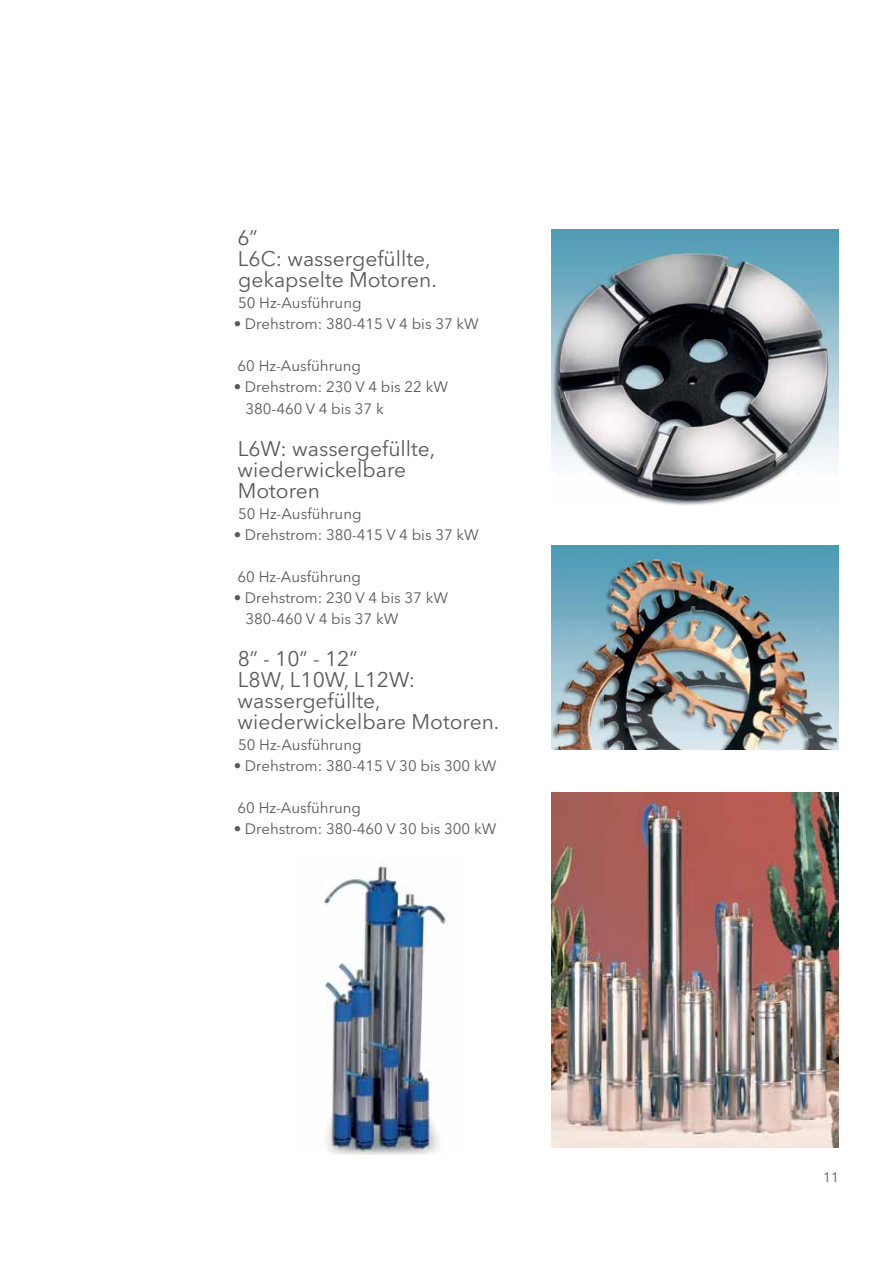
<style>
.page{position:relative;width:893px;height:1263px;background:#fff}
.page>*{position:absolute;margin:0;border:0;box-sizing:border-box;transform-origin:0 0}
.t1{font:21px/21px "Avenir Next LT Pro";color:#58595b}
.t2{font:15px/21px "Avenir Next LT Pro";color:#58595b}
.t3{font:13.5px "Avenir Next LT Pro";color:#58595b}
</style>
<div class="page">
<img style="left:324px;top:861px;width:123px;height:293px">
<img style="left:552px;top:792px;width:287px;height:355px">
<img style="left:552px;top:545px;width:287px;height:205px">
<img style="left:552px;top:230px;width:287px;height:276px">
<h1 class="t1" style="left:237px;top:228px;width:201px">6”<br>L6C: wassergefüllte, gekapselte Motoren.</h1>
<p class="t2" style="left:238px;top:293px;width:125px">50 Hz-Ausführung</p>
<p class="t2" style="left:234px;top:314px;width:247px">• Drehstrom: 380-415 V 4 bis 37 kW</p>
<p class="t2" style="left:238px;top:356px;width:125px">60 Hz-Ausführung</p>
<p class="t2" style="left:245px;top:377px;width:204px;text-indent:-12px">• Drehstrom: 230 V 4 bis 22 kW<br>380-460 V 4 bis 37 k</p>
<h1 class="t1" style="left:238px;top:438px;width:199px">L6W: wassergefüllte, wiederwickelbare<br>Motoren</h1>
<p class="t2" style="left:238px;top:503px;width:125px">50 Hz-Ausführung</p>
<p class="t2" style="left:234px;top:524px;width:247px">• Drehstrom: 380-415 V 4 bis 37 kW</p>
<p class="t2" style="left:238px;top:566px;width:125px">60 Hz-Ausführung</p>
<p class="t2" style="left:245px;top:587px;width:204px;text-indent:-12px">• Drehstrom: 230 V 4 bis 37 kW<br>380-460 V 4 bis 37 kW</p>
<h1 class="t1" style="left:238px;top:648px;width:263px">8” - 10” - 12”<br>L8W, L10W, L12W: wassergefüllte, wiederwickelbare Motoren.</h1>
<p class="t2" style="left:238px;top:734px;width:125px">50 Hz-Ausführung</p>
<p class="t2" style="left:234px;top:755px;width:264px">• Drehstrom: 380-415 V 30 bis 300 kW</p>
<p class="t2" style="left:238px;top:797px;width:125px">60 Hz-Ausführung</p>
<p class="t2" style="left:234px;top:818px;width:264px">• Drehstrom: 380-460 V 30 bis 300 kW</p>
<p class="t3" style="left:823px;top:1169px;width:17px">11</p>
</div>
